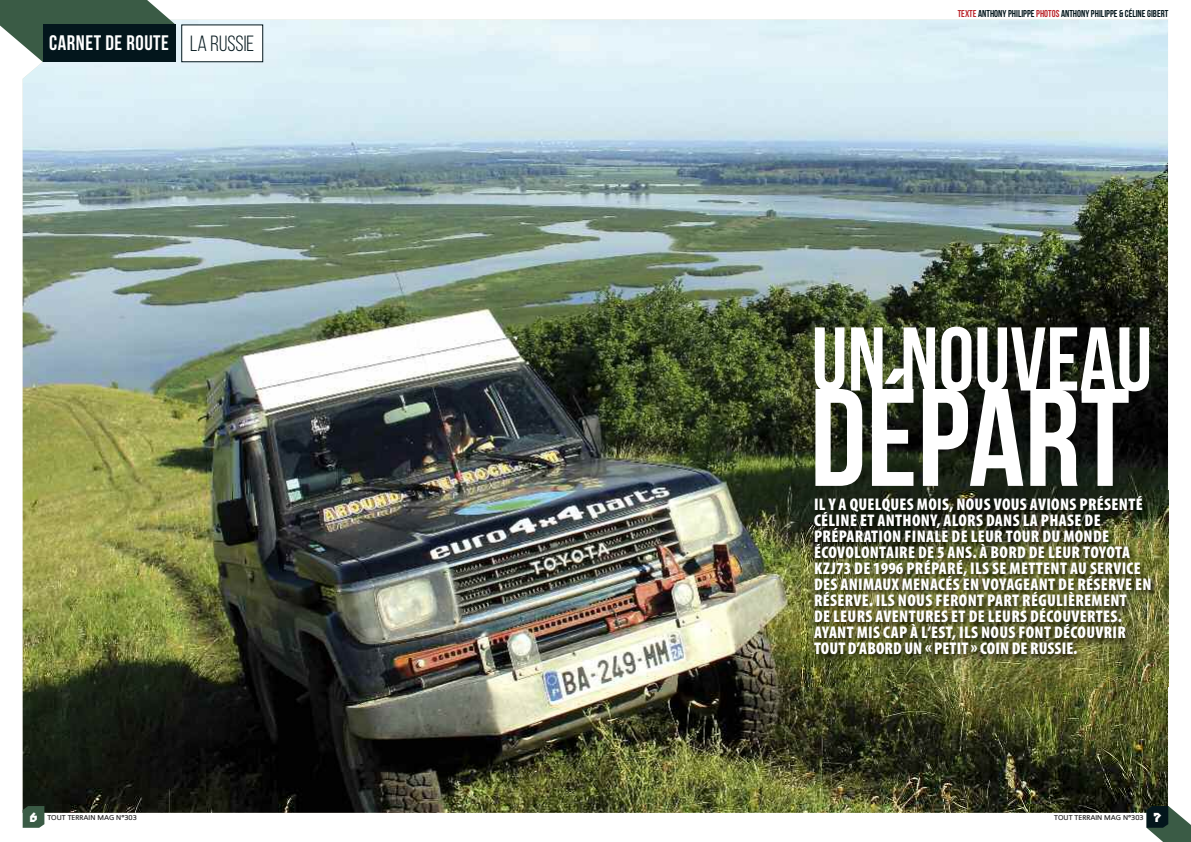
<style>
.page{position:relative;width:1191px;height:842px;background:#fff}
.page>*{position:absolute;margin:0;border:0;box-sizing:border-box;transform-origin:0 0}
.t1{font:700 138.4px "Bebas Neue";color:#fff}
.t2{font:700 90.2px "Bebas Neue";color:#fff}
.t3{font:22px "Bebas Neue";color:#03161c}
.t4{font:700 21px "Bebas Neue";letter-spacing:.025em;color:#fff}
.t5{font:900 condensed 17px/16px "Myriad Pro";letter-spacing:.02em;color:#fff}
.t6{font:800 13px "Stiff Staff";color:#fff}
.t7{font:700 10px "Bebas Neue";color:#03161c}
.t8{font:7px "Fortheloveofhate";color:#272627}
.s1{color:#bb262c}
.s2{font-family:"Stiff Staff";font-weight:800;font-size:13px;color:#fff}
</style>
<div class="page">
<img style="left:23px;top:20px;width:1145px;height:793px">
<img style="left:801px;top:490px;width:368px;height:196px">
<svg style="left:1146px;top:806px;width:45px;height:36px"></svg>
<svg style="left:23px;top:806px;width:21px;height:22px"></svg>
<div style="left:182px;top:25px;width:80px;height:36px;background:#fff"></div>
<div style="left:181px;top:25px;width:82px;height:37px;border:1px solid #03161c"></div>
<svg style="left:0;top:0;width:175px;height:62px"></svg>
<div style="left:43px;top:25px;width:133px;height:37px;background:#03161c"></div>
<p class="t4" style="left:49px;top:31px;width:121px">CARNET DE ROUTE</p>
<p class="t3" style="left:190px;top:30px;width:65px">LA RUSSIE</p>
<p class="t7" style="left:957px;top:8px;width:212px"><span class="s1">TEXTE</span> ANTHONYPHILIPPE <span class="s1">PHOTOS</span> ANTHONY PHILIPPE &amp; CÉLINE GIBERT</p>
<h2 class="t2" style="left:811px;top:307px;width:342px">UN NOUVEAU</h2>
<h1 class="t1" style="left:810px;top:357px;width:321px">DÉPART</h1>
<p class="t5" style="left:814px;top:498px;width:339px">IL Y A QUELQUES MOIS, NOUS VOUS AVIONS PRÉSENTÉ CÉLINE ET ANTHONY, ALORS DANS LA PHASE DE PRÉPARATION FINALE DE LEUR TOUR DU MONDE ÉCOVOLONTAIRE DE 5 ANS. À BORD DE LEUR TOYOTA KZJ73 DE 1996 PRÉPARÉ, ILS SE METTENT AU SERVICE DES ANIMAUX MENACÉS EN VOYAGEANT DE RÉSERVE EN RÉSERVE. ILS NOUS FERONT PART RÉGULIÈREMENT<br>DE LEURS AVENTURES ET DE LEURS DÉCOUVERTES.<br>AYANT MIS CAP À L’EST, ILS NOUS FONT DÉCOUVRIR TOUT D’ABORD UN « PETIT » COIN DE RUSSIE.</p>
<p class="t6" style="left:30px;top:812px;width:9px">6</p>
<p class="t8" style="left:1054px;top:814px;width:108px">TOUT TERRAIN MAG N°303 <span class="s2">7</span></p>
<p class="t8" style="left:47px;top:814px;width:91px">TOUT TERRAIN MAG N°303</p>
</div>
